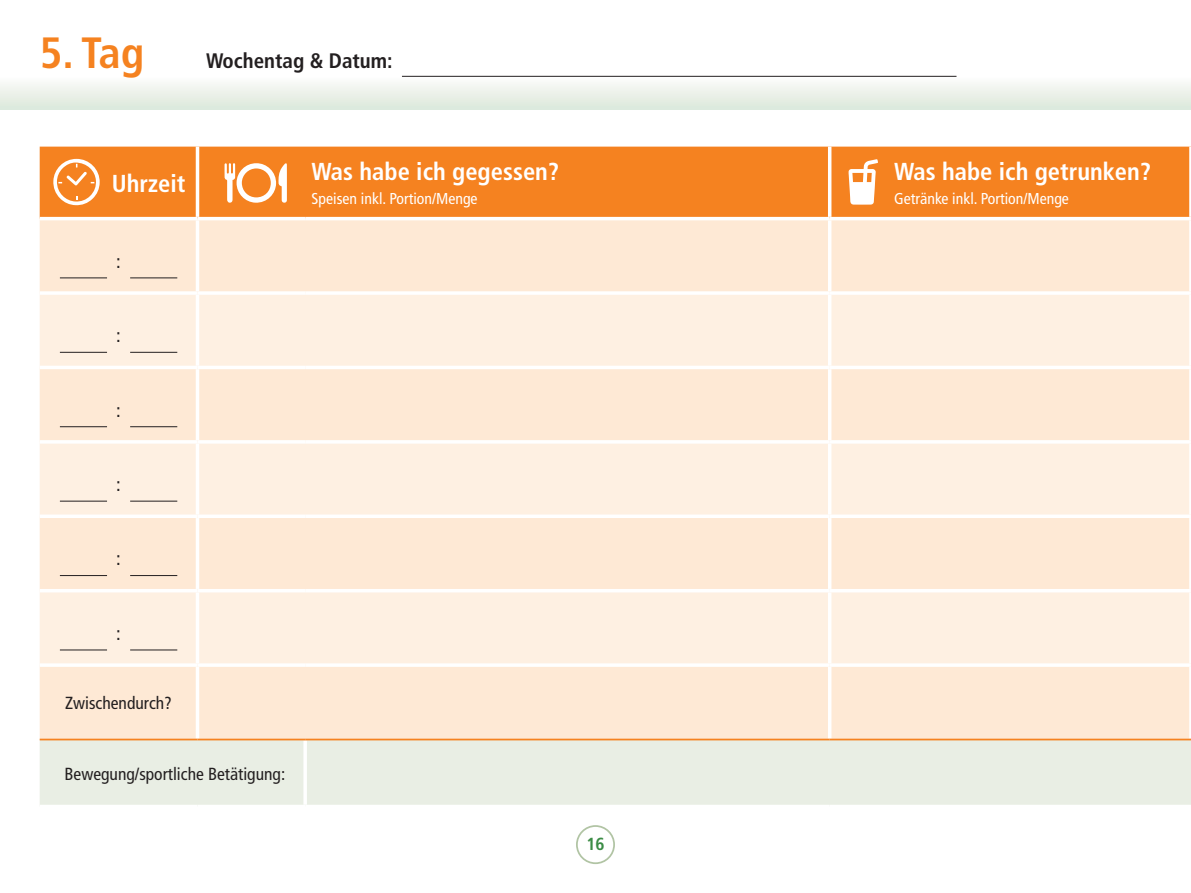
<style>
.page{position:relative;width:1191px;height:893px;background:#fff}
.page>*{position:absolute;margin:0;border:0;box-sizing:border-box;transform-origin:0 0}
.t1{font:700 condensed 43.75px "Frutiger";color:#f58220}
.t2{font:700 condensed 24.5px "Frutiger";color:#fff}
.t3{font:700 condensed 21px "Frutiger";color:#231f20}
.t4{font:condensed 19.25px "Frutiger";color:#231f20}
.t5{font:condensed 17.5px "Frutiger";color:#231f20}
.t6{font:700 condensed 17.5px "Frutiger";color:#3b8c45}
.t7{font:condensed 15.75px "Frutiger";color:#fff}
</style>
<div class="page">
<div style="left:0;top:55px;width:1191px;height:54px;background:linear-gradient(to bottom,#fff,#e1ebdf)"></div>
<div style="left:576px;top:825px;width:39px;height:39px;border:2px solid #b1c4a4;border-radius:50%"></div>
<hr style="left:402px;top:76px;width:554px;height:1px;background:#231f20">
<div style="left:40px;top:147px;width:1149px;height:70px;background:#f58220"></div>
<div style="left:40px;top:220px;width:1149px;height:519px;background:#fee9d5"></div>
<svg style="left:40px;top:295px;width:1149px;height:368px;background:#fdeddc"></svg>
<div style="left:40px;top:740px;width:1151px;height:65px;background:#e9eee4"></div>
<hr style="left:196px;top:147px;width:3px;height:70px;background:#fff">
<hr style="left:828px;top:147px;width:3px;height:70px;background:#fff">
<hr style="left:196px;top:220px;width:3px;height:71px;background:#fff">
<hr style="left:828px;top:220px;width:3px;height:71px;background:#fff">
<hr style="left:40px;top:291px;width:157px;height:4px;background:#fff">
<hr style="left:197px;top:291px;width:108px;height:4px;background:#fff">
<hr style="left:196px;top:295px;width:3px;height:71px;background:#fff">
<hr style="left:305px;top:291px;width:524px;height:4px;background:#fff">
<hr style="left:829px;top:291px;width:362px;height:4px;background:#fff">
<hr style="left:828px;top:295px;width:3px;height:71px;background:#fff">
<hr style="left:40px;top:366px;width:157px;height:3px;background:#fff">
<hr style="left:197px;top:366px;width:108px;height:3px;background:#fff">
<hr style="left:196px;top:369px;width:3px;height:71px;background:#fff">
<hr style="left:305px;top:366px;width:524px;height:3px;background:#fff">
<hr style="left:829px;top:366px;width:362px;height:3px;background:#fff">
<hr style="left:828px;top:369px;width:3px;height:71px;background:#fff">
<hr style="left:40px;top:440px;width:157px;height:4px;background:#fff">
<hr style="left:197px;top:440px;width:108px;height:4px;background:#fff">
<hr style="left:196px;top:444px;width:3px;height:70px;background:#fff">
<hr style="left:305px;top:440px;width:524px;height:4px;background:#fff">
<hr style="left:829px;top:440px;width:362px;height:4px;background:#fff">
<hr style="left:828px;top:444px;width:3px;height:70px;background:#fff">
<svg style="left:40px;top:514px;width:157px;height:4px"></svg>
<svg style="left:197px;top:514px;width:108px;height:4px"></svg>
<hr style="left:196px;top:518px;width:3px;height:71px;background:#fff">
<svg style="left:305px;top:514px;width:524px;height:4px"></svg>
<svg style="left:829px;top:514px;width:360px;height:4px"></svg>
<hr style="left:828px;top:518px;width:3px;height:71px;background:#fff">
<hr style="left:40px;top:589px;width:157px;height:3px;background:#fff">
<hr style="left:197px;top:589px;width:108px;height:3px;background:#fff">
<hr style="left:196px;top:592px;width:3px;height:71px;background:#fff">
<hr style="left:305px;top:589px;width:524px;height:3px;background:#fff">
<hr style="left:829px;top:589px;width:362px;height:3px;background:#fff">
<hr style="left:828px;top:592px;width:3px;height:71px;background:#fff">
<hr style="left:40px;top:663px;width:157px;height:4px;background:#fff">
<hr style="left:197px;top:663px;width:108px;height:4px;background:#fff">
<hr style="left:196px;top:667px;width:3px;height:72px;background:#fff">
<hr style="left:305px;top:663px;width:524px;height:4px;background:#fff">
<hr style="left:829px;top:663px;width:362px;height:4px;background:#fff">
<hr style="left:828px;top:667px;width:3px;height:72px;background:#fff">
<hr style="left:303px;top:740px;width:4px;height:65px;background:#fff">
<hr style="left:40px;top:739px;width:157px;height:1px;background:#f58220">
<hr style="left:197px;top:739px;width:108px;height:1px;background:#f58220">
<hr style="left:305px;top:739px;width:524px;height:1px;background:#f58220">
<hr style="left:829px;top:739px;width:362px;height:1px;background:#f58220">
<hr style="left:60px;top:278px;width:47px;height:1px;background:#231f20">
<hr style="left:130px;top:278px;width:47px;height:1px;background:#231f20">
<hr style="left:60px;top:352px;width:47px;height:1px;background:#231f20">
<hr style="left:130px;top:352px;width:47px;height:1px;background:#231f20">
<hr style="left:60px;top:426px;width:47px;height:1px;background:#231f20">
<hr style="left:130px;top:426px;width:47px;height:1px;background:#231f20">
<hr style="left:60px;top:501px;width:47px;height:1px;background:#231f20">
<hr style="left:130px;top:501px;width:47px;height:1px;background:#231f20">
<hr style="left:60px;top:575px;width:47px;height:1px;background:#231f20">
<hr style="left:130px;top:575px;width:47px;height:1px;background:#231f20">
<hr style="left:60px;top:650px;width:47px;height:1px;background:#231f20">
<hr style="left:130px;top:650px;width:47px;height:1px;background:#231f20">
<svg style="left:53px;top:159px;width:47px;height:46px"></svg>
<svg style="left:224px;top:163px;width:63px;height:40px"></svg>
<svg style="left:848px;top:159px;width:30px;height:46px"></svg>
<h1 class="t1" style="left:40px;top:27px;width:106px">5. Tag</h1>
<h3 class="t3" style="left:206px;top:48px;width:188px">Wochentag &amp; Datum:</h3>
<h2 class="t2" style="left:112px;top:169px;width:75px">Uhrzeit</h2>
<h2 class="t2" style="left:312px;top:157px;width:249px">Was habe ich gegessen?</h2>
<p class="t7" style="left:312px;top:189px;width:167px">Speisen inkl. Portion/Menge</p>
<p class="t4" style="left:116px;top:250px;width:6px">:</p>
<p class="t4" style="left:116px;top:324px;width:6px">:</p>
<p class="t4" style="left:116px;top:399px;width:6px">:</p>
<p class="t4" style="left:116px;top:473px;width:6px">:</p>
<p class="t4" style="left:116px;top:547px;width:6px">:</p>
<p class="t4" style="left:116px;top:622px;width:6px">:</p>
<p class="t5" style="left:65px;top:693px;width:108px">Zwischendurch?</p>
<p class="t5" style="left:64px;top:763px;width:222px">Bewegung/sportliche Betätigung:</p>
<p class="t6" style="left:586px;top:834px;width:20px">16</p>
<h2 class="t2" style="left:894px;top:157px;width:258px">Was habe ich getrunken?</h2>
<p class="t7" style="left:894px;top:189px;width:176px">Getränke inkl. Portion/Menge</p>
</div>
